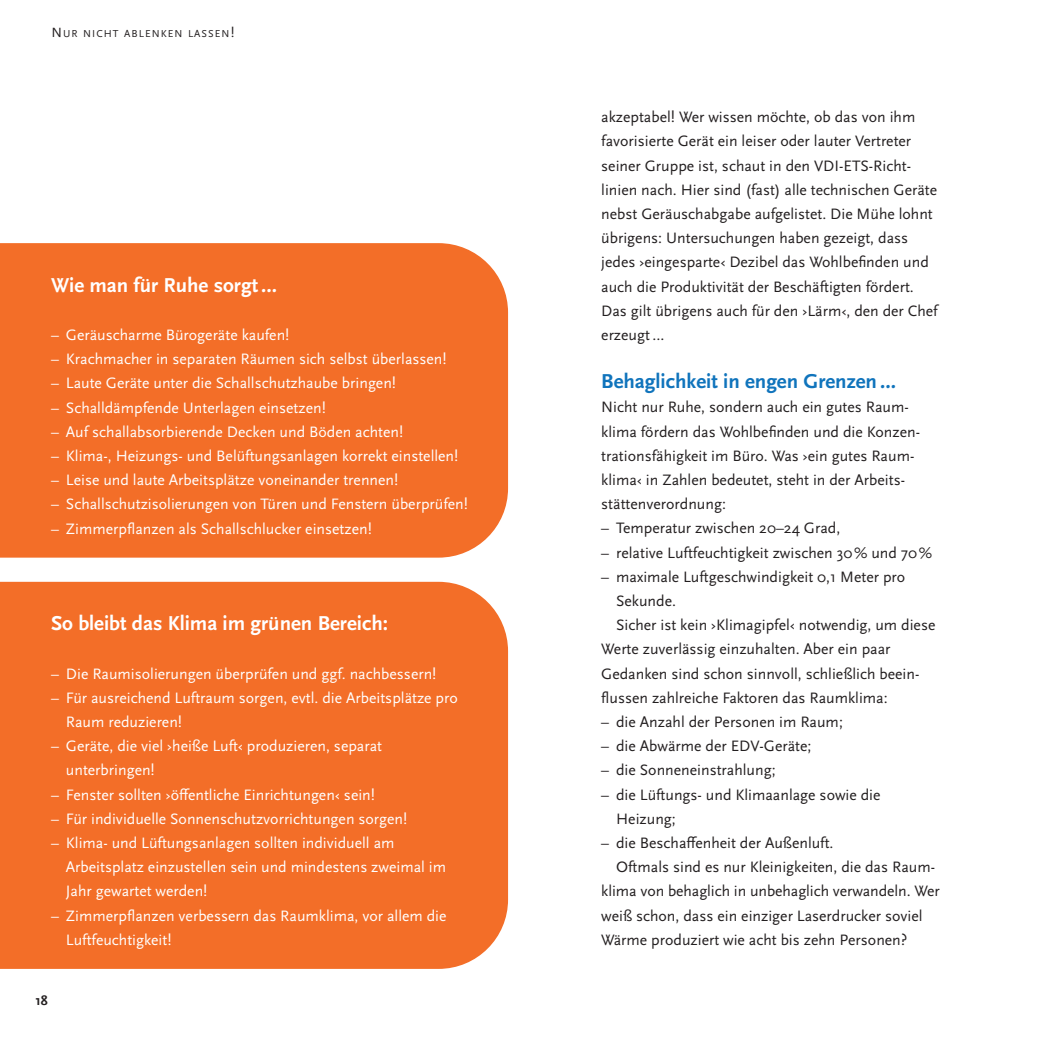
<style>
.page{position:relative;width:1042px;height:1042px;background:#fff}
.page>*{position:absolute;margin:0;border:0;box-sizing:border-box;transform-origin:0 0}
.t1{font:700 21px "Scala Sans Pro";color:#fff}
.t2{font:700 21px "Scala Sans Pro";color:#1074bc}
.t3{font:15.75px/24.2px "Scala Sans Pro";color:#231f20}
.t4{font:15.75px/24.2px "Scala Sans Pro";color:#fff}
.t5{font:700 14px "Scala Sans Pro";color:#231f20}
.t6{font:10.5px "Scala Sans Pro";letter-spacing:.1em;color:#231f20}
.s1{font-size:14px}
</style>
<div class="page">
<div style="left:0;top:243px;width:509px;height:726px;background:#f36e28"></div>
<p class="t6" style="left:51px;top:28px;width:184px"><span class="s1">N</span>UR NICHT ABLENKEN LASSEN<span class="s1">!</span></p>
<h1 class="t1" style="left:51px;top:275px;width:227px">Wie man für Ruhe sorgt…</h1>
<p class="t4" style="left:51px;top:323px;width:240px">– Geräuscharme Bürogeräte kaufen!</p>
<p class="t4" style="left:51px;top:347px;width:397px">– Krachmacher in separaten Räumen sich selbst überlassen!</p>
<p class="t4" style="left:51px;top:371px;width:346px">– Laute Geräte unter die Schallschutzhaube bringen!</p>
<p class="t4" style="left:51px;top:396px;width:276px">– Schalldämpfende Unterlagen einsetzen!</p>
<p class="t4" style="left:51px;top:420px;width:354px">– Auf schallabsorbierende Decken und Böden achten!</p>
<p class="t4" style="left:51px;top:444px;width:409px">– Klima-, Heizungs- und Belüftungsanlagen korrekt einstellen!</p>
<p class="t4" style="left:51px;top:468px;width:349px">– Leise und laute Arbeitsplätze voneinander trennen!</p>
<p class="t4" style="left:51px;top:492px;width:418px">– Schallschutzisolierungen von Türen und Fenstern überprüfen!</p>
<p class="t4" style="left:51px;top:517px;width:322px">– Zimmerpflanzen als Schallschlucker einsetzen!</p>
<h1 class="t1" style="left:51px;top:613px;width:338px">So bleibt das Klima im grünen Bereich:</h1>
<p class="t4" style="left:51px;top:662px;width:387px">– Die Raumisolierungen überprüfen und ggf. nachbessern!</p>
<p class="t4" style="left:66px;top:686px;width:393px;text-indent:-15px">– Für ausreichend Luftraum sorgen, evtl. die Arbeitsplätze pro<br>Raum reduzieren!</p>
<p class="t4" style="left:66px;top:734px;width:318px;text-indent:-15px">– Geräte, die viel ›heiße Luft‹ produzieren, separat unterbringen!</p>
<p class="t4" style="left:51px;top:783px;width:325px">– Fenster sollten ›öffentliche Einrichtungen‹ sein!</p>
<p class="t4" style="left:51px;top:807px;width:358px">– Für individuelle Sonnenschutzvorrichtungen sorgen!</p>
<p class="t4" style="left:66px;top:831px;width:382px;text-indent:-15px">– Klima- und Lüftungsanlagen sollten individuell am<br>Arbeitsplatz einzustellen sein und mindestens zweimal im<br>Jahr gewartet werden!</p>
<p class="t4" style="left:66px;top:904px;width:382px;text-indent:-15px">– Zimmerpflanzen verbessern das Raumklima, vor allem die<br>Luftfeuchtigkeit!</p>
<p class="t5" style="left:35px;top:994px;width:14px">18</p>
<p class="t3" style="left:601px;top:105px;width:338px">akzeptabel! Wer wissen möchte, ob das von ihm favorisierte Gerät ein leiser oder lauter Vertreter seiner Gruppe ist, schaut in den VDI-ETS-Richt&shy;linien nach. Hier sind (fast) alle technischen Geräte nebst Geräuschabgabe aufgelistet. Die Mühe lohnt übrigens: Untersuchungen haben gezeigt, dass jedes ›eingesparte‹ Dezibel das Wohlbefinden und auch die Produktivität der Beschäftigten fördert.<br>Das gilt übrigens auch für den ›Lärm‹, den der Chef erzeugt…</p>
<h1 class="t2" style="left:601px;top:371px;width:296px">Behaglichkeit in engen Grenzen…</h1>
<p class="t3" style="left:601px;top:396px;width:320px">Nicht nur Ruhe, sondern auch ein gutes Raum&shy;klima fördern das Wohlbefinden und die Konzen&shy;trationsfähigkeit im Büro. Was ›ein gutes Raum&shy;klima‹ in Zahlen bedeutet, steht in der Arbeits&shy;stättenverordnung:</p>
<p class="t3" style="left:601px;top:517px;width:240px">– Temperatur zwischen 20–24 Grad,</p>
<p class="t3" style="left:601px;top:541px;width:332px">– relative Luftfeuchtigkeit zwischen 30% und 70%</p>
<p class="t3" style="left:601px;top:565px;width:305px">– maximale Luftgeschwindigkeit 0,1 Meter pro</p>
<p class="t3" style="left:616px;top:589px;width:61px">Sekunde.</p>
<p class="t3" style="left:616px;top:613px;width:321px">Sicher ist kein ›Klimagipfel‹ notwendig, um diese</p>
<p class="t3" style="left:601px;top:637px;width:291px">Werte zuverlässig einzuhalten. Aber ein paar</p>
<p class="t3" style="left:601px;top:662px;width:319px">Gedanken sind schon sinnvoll, schließlich beein-</p>
<p class="t3" style="left:601px;top:686px;width:288px">flussen zahlreiche Faktoren das Raumklima:</p>
<p class="t3" style="left:601px;top:710px;width:243px">– die Anzahl der Personen im Raum;</p>
<p class="t3" style="left:601px;top:734px;width:212px">– die Abwärme der EDV-Geräte;</p>
<p class="t3" style="left:601px;top:758px;width:176px">– die Sonneneinstrahlung;</p>
<p class="t3" style="left:616px;top:783px;width:266px;text-indent:-15px">– die Lüftungs- und Klimaanlage sowie die<br>Heizung;</p>
<p class="t3" style="left:601px;top:831px;width:234px">– die Beschaffenheit der Außenluft.</p>
<p class="t3" style="left:616px;top:855px;width:320px">Oftmals sind es nur Kleinigkeiten, die das Raum-</p>
<p class="t3" style="left:601px;top:879px;width:340px">klima von behaglich in unbehaglich verwandeln. Wer</p>
<p class="t3" style="left:601px;top:904px;width:323px">weiß schon, dass ein einziger Laserdrucker soviel</p>
<p class="t3" style="left:601px;top:928px;width:308px">Wärme produziert wie acht bis zehn Personen?</p>
</div>
